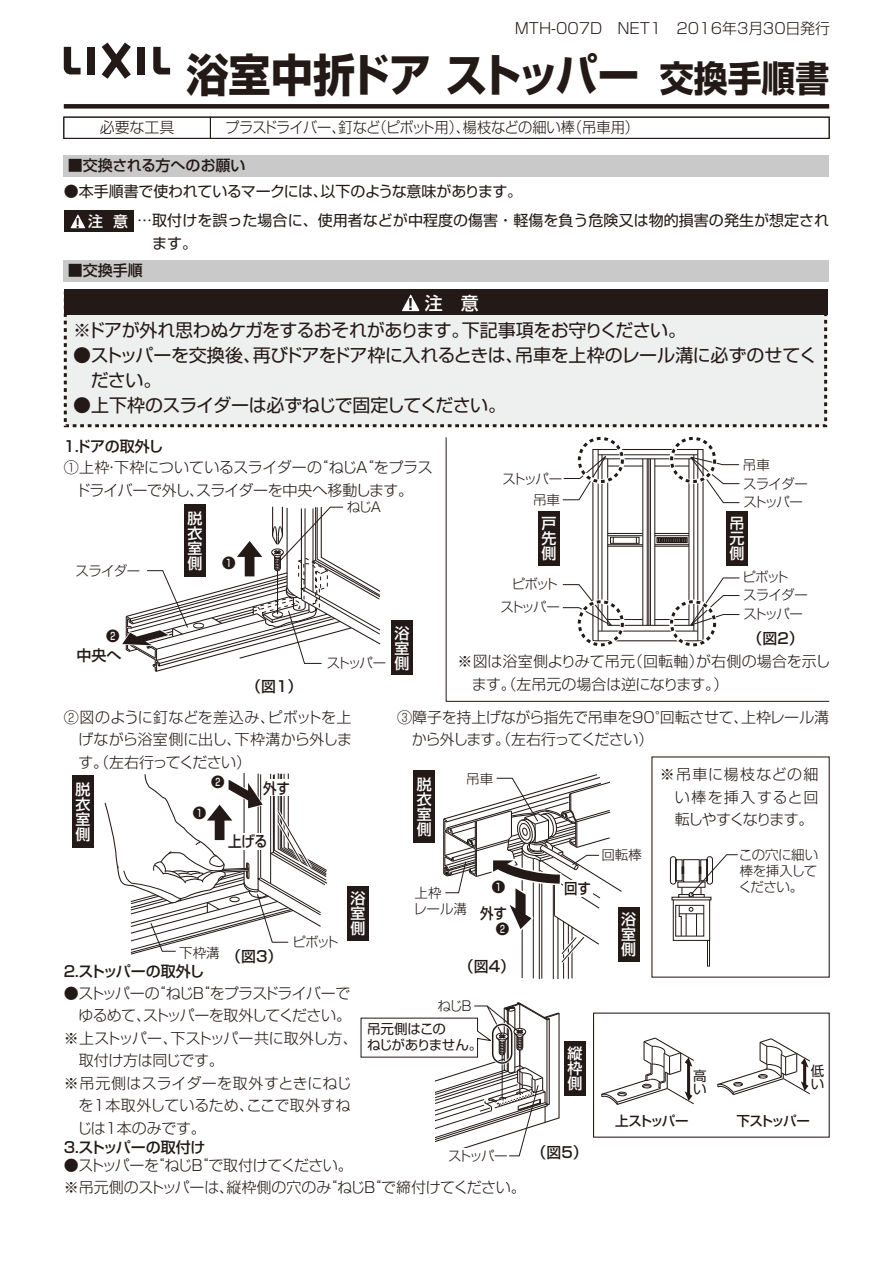
<style>
.page{position:relative;width:893px;height:1263px;background:#fff}
.page>*{position:absolute;margin:0;border:0;box-sizing:border-box;transform-origin:0 0}
.t1{font:45px "Shin Go Pro Bold 90 pv RKSJ H";letter-spacing:-.02em;color:#231916;scale:.94 1}
.t2{font:36px "Shin Go Pro Bold 90 pv RKSJ H";color:#231916;scale:.94 1}
.t3{font:18px/24.8px "Shin Go Pro Regular 90 pv RKSJ H";letter-spacing:-.03em;color:#231916}
.t4{font:18px "Shin Go Pro Medium 90 pv RKSJ H";color:#fff}
.t5{font:15px/22.5px "Shin Go Pro Light 90 pv RKSJ H";letter-spacing:-.02em;color:#231916}
.t6{font:15px "Shin Go Pro Medium 90 pv RKSJ H";letter-spacing:-.005em;color:#231916}
.t7{font:15px/22.5px "Shin Go Pro Regular 90 pv RKSJ H";letter-spacing:.005em;color:#231916}
.t8{font:15px "Shin Go Pro Light 90 pv RKSJ H";letter-spacing:-.06em;color:#231916}
.t9{font:15px "Shin Go Pro Light 90 pv RKSJ H";letter-spacing:-.05em;color:#231916;scale:.95 1}
.t10{font:15px "Shin Go Pro Regular 90 pv RKSJ H";letter-spacing:-.02em;color:#231916}
.t11{font:15px/15px "Shin Go Pro Medium 90 pv RKSJ H";color:#fff;text-align:justify}
.t12{font:15px "Shin Go Pro Light 90 pv RKSJ H";color:#231916}
.t13{font:15px "Shin Go Pro Light 90 pv RKSJ H";letter-spacing:.015em;color:#231916}
.t14{font:15px "Shin Go Pro Light 90 pv RKSJ H";letter-spacing:.005em;color:#231916}
.t15{font:15px "Shin Go Pro Medium 90 pv RKSJ H";letter-spacing:-.05em;color:#231916}
.t16{font:15px "Shin Go Pro Medium 90 pv RKSJ H";letter-spacing:-.005em;color:#231916;scale:.9 1}
.t17{font:13.5px/18.6px "Shin Go Pro Light 90 pv RKSJ H";letter-spacing:-.065em;color:#231916}
.t18{font:13.5px/13.5px "Shin Go Pro Regular 90 pv RKSJ H";letter-spacing:-.055em;color:#231916}
.t19{font:13.5px "Shin Go Pro Medium 90 pv RKSJ H";letter-spacing:-.12em;color:#231916}
.t20{font:13.5px/16.2px "Shin Go Pro Light 90 pv RKSJ H";letter-spacing:-.035em;color:#231916}
.s1{font-family:"Shin Go Pro Medium 90 pv RKSJ H";color:#fff}
.s2{font-family:"Shin Go Pro Bold 90 pv RKSJ H";font-size:15.15px;color:#231916}
</style>
<div class="page">
<div style="left:64px;top:104px;width:765px;height:5px;background:#231916"></div>
<div style="left:63px;top:117px;width:767px;height:22px;border:1px solid #231916"></div>
<div style="left:64px;top:155px;width:765px;height:21px;background:#c9c9ca"></div>
<div style="left:64px;top:260px;width:765px;height:21px;background:#c9c9ca"></div>
<div style="left:64px;top:211px;width:70px;height:21px;background:#231916"></div>
<svg style="left:71px;top:214px;width:14px;height:14px"></svg>
<div style="left:65px;top:293px;width:761px;height:133px;background:#eeefef"></div>
<div style="left:64px;top:292px;width:763px;height:135px;border:3px dashed #231916"></div>
<div style="left:64px;top:290px;width:763px;height:25px;background:#231916"></div>
<svg style="left:402px;top:294px;width:17px;height:17px"></svg>
<svg style="left:104px;top:773px;width:223px;height:182px"></svg>
<hr style="left:522px;top:848px;width:1px;height:130px;background:#231916">
<hr style="left:553px;top:879px;width:1px;height:100px;background:#231916">
<hr style="left:557px;top:918px;width:1px;height:61px;background:#231916">
<hr style="left:563px;top:921px;width:1px;height:58px;background:#231916">
<hr style="left:568px;top:924px;width:1px;height:55px;background:#231916">
<hr style="left:571px;top:927px;width:1px;height:51px;background:#231916">
<hr style="left:533px;top:859px;width:1px;height:119px;background:#231916">
<hr style="left:539px;top:861px;width:1px;height:118px;background:#231916">
<hr style="left:541px;top:872px;width:1px;height:107px;background:#231916">
<svg style="left:443px;top:774px;width:179px;height:192px"></svg>
<div style="left:72px;top:776px;width:21px;height:72px;background:#231916"></div>
<div style="left:414px;top:770px;width:21px;height:72px;background:#231916"></div>
<div style="left:618px;top:907px;width:21px;height:55px;background:#231916"></div>
<div style="left:347px;top:886px;width:22px;height:55px;background:#231916"></div>
<div style="left:673px;top:899px;width:37px;height:42px;border:1px solid #231916"></div>
<div style="left:707px;top:940px;width:3px;height:26px;border:1px solid #231916"></div>
<svg style="left:670px;top:854px;width:68px;height:83px"></svg>
<div style="left:184px;top:504px;width:22px;height:72px;background:#231916"></div>
<div style="left:391px;top:620px;width:22px;height:55px;background:#231916"></div>
<svg style="left:601px;top:1037px;width:93px;height:68px"></svg>
<svg style="left:717px;top:1038px;width:93px;height:57px"></svg>
<div style="left:564px;top:1041px;width:22px;height:54px;background:#231916"></div>
<svg style="left:360px;top:1002px;width:200px;height:154px"></svg>
<svg style="left:446px;top:437px;width:384px;height:265px"></svg>
<svg style="left:122px;top:506px;width:259px;height:166px"></svg>
<div style="left:238px;top:833px;width:30px;height:16px;background:#fff"></div>
<div style="left:262px;top:779px;width:29px;height:17px;background:#fff"></div>
<div style="left:563px;top:880px;width:29px;height:16px;background:#fff"></div>
<svg style="left:64px;top:47px;width:17px;height:27px"></svg>
<svg style="left:153px;top:47px;width:17px;height:27px"></svg>
<div style="left:88px;top:47px;width:7px;height:27px;background:#231916"></div>
<div style="left:137px;top:47px;width:8px;height:27px;background:#231916"></div>
<svg style="left:102px;top:43px;width:29px;height:36px"></svg>
<p class="t12" style="left:515px;top:23px;width:317px">MTH-007D　NET1　2016年3月30日発行</p>
<h1 class="t1" style="left:186px;top:58px;width:484px">浴室中折ドア ストッパー</h1>
<p class="t5" style="left:100px;top:118px;width:76px">必要な工具</p>
<p class="t9" style="left:225px;top:122px;width:437px">プラスドライバー、釘など（ピボット用）、楊枝などの細い棒（吊車用）</p>
<p class="t6" style="left:68px;top:160px;width:179px">■交換される方へのお願い</p>
<p class="t10" style="left:64px;top:186px;width:460px">●本手順書で使われているマークには、以下のような意味があります。</p>
<h2 class="t2" style="left:660px;top:65px;width:181px">交換手順書</h2>
<p class="t7" style="left:152px;top:212px;width:679px;text-indent:-77px"><sub>!</sub> <span class="s1">注 意</span> …取付けを誤った場合に、使用者などが中程度の傷害・軽傷を負う危険又は物的損害の発生が想定されます。</p>
<p class="t6" style="left:68px;top:265px;width:76px">■交換手順</p>
<p class="t4" style="left:408px;top:296px;width:72px"><span class="s2">!</span> 注　意</p>
<p class="t3" style="left:73px;top:321px;width:615px">※ドアが外れ思わぬケガをするおそれがあります。下記事項をお守りください。</p>
<p class="t3" style="left:91px;top:345px;width:728px;text-indent:-18px">●ストッパーを交換後、再びドアをドア枠に入れるときは、吊車を上枠のレール溝に必ずのせてください。</p>
<p class="t3" style="left:73px;top:395px;width:435px">●上下枠のスライダーは必ずねじで固定してください。</p>
<p class="t6" style="left:62px;top:440px;width:103px">１．ドアの取外し</p>
<p class="t5" style="left:64px;top:458px;width:370px;text-align:center">①上枠・下枠についているスライダーの“ねじA“をプラスドライバーで外し、スライダーを中央へ移動します。</p>
<p class="t17" style="left:76px;top:563px;width:66px">スライダー</p>
<p class="t19" style="left:106px;top:631px;width:15px">❷</p>
<p class="t6" style="left:76px;top:649px;width:46px">中央へ</p>
<p class="t11" style="left:187px;top:513px;width:16px">脱衣室側</p>
<p class="t19" style="left:222px;top:558px;width:15px">❶</p>
<p class="t6" style="left:246px;top:681px;width:58px">（図1）</p>
<p class="t17" style="left:347px;top:500px;width:36px">ねじA</p>
<p class="t17" style="left:327px;top:656px;width:61px">ストッパー</p>
<p class="t11" style="left:395px;top:627px;width:16px">浴室側</p>
<p class="t17" style="left:503px;top:471px;width:61px">ストッパー</p>
<p class="t17" style="left:533px;top:493px;width:28px">吊車</p>
<p class="t17" style="left:743px;top:457px;width:29px">吊車</p>
<p class="t17" style="left:743px;top:495px;width:61px">ストッパー</p>
<p class="t17" style="left:743px;top:476px;width:66px">スライダー</p>
<p class="t11" style="left:542px;top:518px;width:16px">戸先側</p>
<p class="t11" style="left:730px;top:518px;width:16px">吊元側</p>
<p class="t17" style="left:512px;top:576px;width:48px">ピボット</p>
<p class="t17" style="left:500px;top:600px;width:61px">ストッパー</p>
<p class="t17" style="left:743px;top:569px;width:67px">ピボット<br>スライダーストッパー</p>
<p class="t6" style="left:747px;top:632px;width:58px">（図2）</p>
<p class="t5" style="left:472px;top:652px;width:360px;text-indent:-14px">※図は浴室側よりみて吊元（回転軸）が右側の場合を示します。（左吊元の場合は逆になります。）</p>
<p class="t5" style="left:79px;top:708px;width:275px;text-align:justify;text-indent:-15px">②図のように釘などを差込み、ピボットを上げながら浴室側に出し、下枠溝から外します。（左右行ってください）</p>
<p class="t5" style="left:412px;top:708px;width:419px;text-indent:-15px">③障子を持上げながら指先で吊車を90°回転させて、上枠レール溝から外します。（左右行ってください）</p>
<p class="t5" style="left:675px;top:765px;width:145px;text-align:justify;text-indent:-15px">※吊車に楊枝などの細い棒を挿入すると回転しやすくなります。</p>
<p class="t19" style="left:211px;top:777px;width:15px">❷</p>
<p class="t17" style="left:466px;top:772px;width:28px">吊車</p>
<p class="t11" style="left:75px;top:784px;width:16px">脱衣室側</p>
<p class="t11" style="left:417px;top:779px;width:16px">脱衣室側</p>
<p class="t16" style="left:263px;top:782px;width:31px">外す</p>
<p class="t19" style="left:193px;top:808px;width:15px">❶</p>
<p class="t16" style="left:228px;top:836px;width:46px">上げる</p>
<p class="t17" style="left:601px;top:848px;width:42px">回転棒</p>
<p class="t20" style="left:739px;top:848px;width:81px">この穴に細い棒を挿入して</p>
<p class="t17" style="left:179px;top:945px;width:42px">下枠溝</p>
<p class="t15" style="left:64px;top:965px;width:142px">2．ストッパーの取外し</p>
<p class="t6" style="left:226px;top:950px;width:58px">（図3）</p>
<p class="t17" style="left:292px;top:935px;width:48px">ピボット</p>
<p class="t11" style="left:351px;top:893px;width:16px">浴室側</p>
<p class="t17" style="left:414px;top:887px;width:55px;line-height:16.2px">上枠<br>レール溝</p>
<p class="t19" style="left:492px;top:882px;width:15px">❶</p>
<p class="t17" style="left:739px;top:880px;width:66px">ください。</p>
<p class="t16" style="left:564px;top:883px;width:31px">回す</p>
<p class="t16" style="left:480px;top:907px;width:31px">外す</p>
<p class="t19" style="left:496px;top:924px;width:15px">❷</p>
<p class="t11" style="left:621px;top:914px;width:16px">浴室側</p>
<p class="t6" style="left:459px;top:961px;width:58px">（図4）</p>
<p class="t8" style="left:64px;top:987px;width:288px">●ストッパーの“ねじB“をプラスドライバーで</p>
<p class="t8" style="left:79px;top:1010px;width:274px">ゆるめて、ストッパーを取外してください。</p>
<p class="t5" style="left:64px;top:1029px;width:295px">※上ストッパー、下ストッパー共に取外し方、</p>
<p class="t5" style="left:79px;top:1051px;width:146px">取付け方は同じです。</p>
<p class="t13" style="left:64px;top:1077px;width:289px">※吊元側はスライダーを取外すときにねじ</p>
<p class="t14" style="left:78px;top:1100px;width:274px">を1本取外しているため、ここで取外すね</p>
<p class="t5" style="left:77px;top:1119px;width:130px">じは1本のみです。</p>
<p class="t17" style="left:437px;top:999px;width:36px">ねじB</p>
<p class="t18" style="left:367px;top:1022px;width:117px;line-height:16.2px">吊元側はこの<br>ねじがありません。</p>
<p class="t11" style="left:567px;top:1048px;width:16px">縦枠側</p>
<p class="t6" style="left:64px;top:1142px;width:143px">3．ストッパーの取付け</p>
<p class="t17" style="left:448px;top:1148px;width:61px">ストッパー</p>
<p class="t6" style="left:531px;top:1147px;width:58px">（図5）</p>
<p class="t5" style="left:64px;top:1156px;width:463px">●ストッパーを“ねじB“で取付けてください。<br>※吊元側のストッパーは、縦枠側の穴のみ“ねじB“で締付けてください。</p>
<p class="t18" style="left:693px;top:1070px;width:15px">高い</p>
<p class="t18" style="left:811px;top:1066px;width:15px">低い</p>
<p class="t19" style="left:615px;top:1116px;width:75px">上ストッパー</p>
<p class="t19" style="left:736px;top:1116px;width:75px">下ストッパー</p>
</div>
